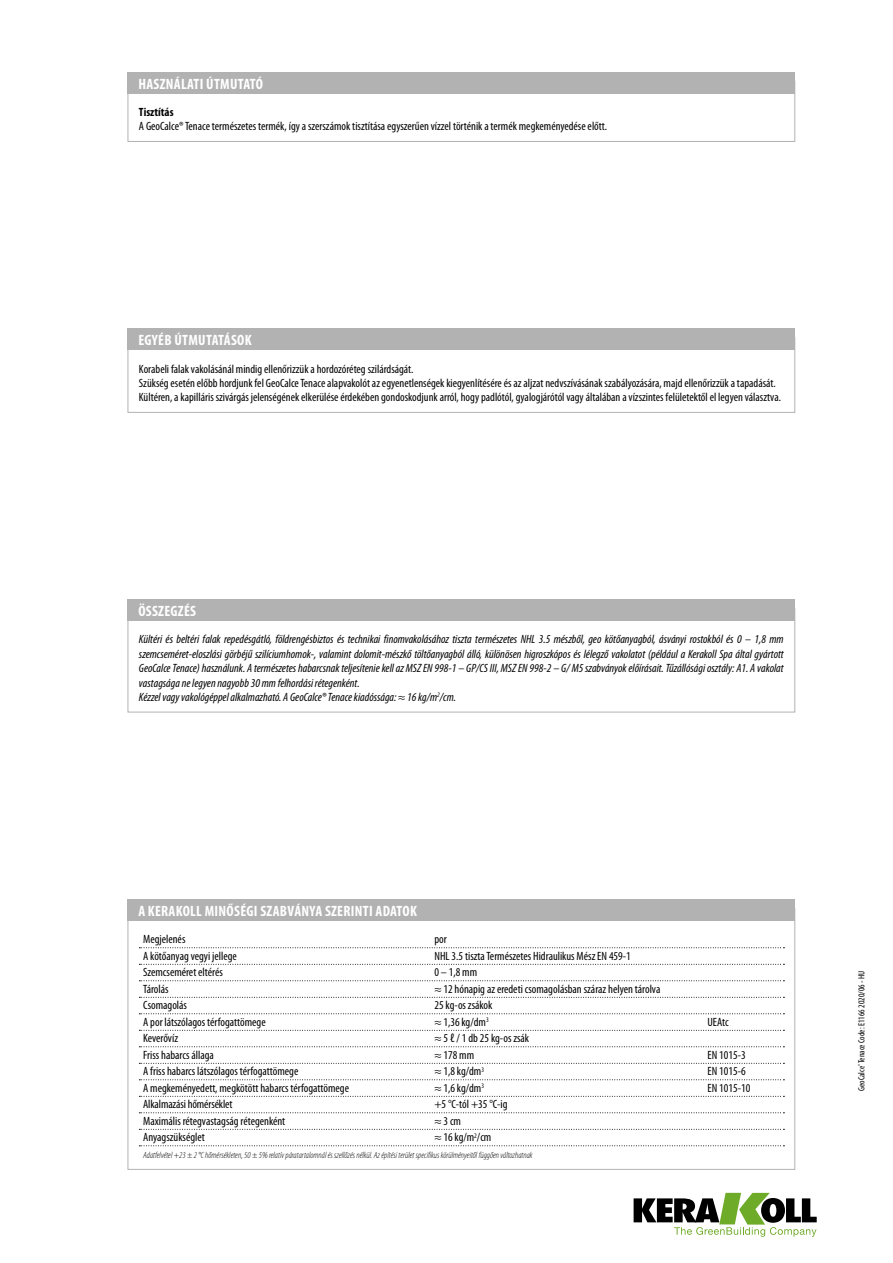
<style>
.page{position:relative;width:893px;height:1263px;background:#fff}
.page>*{position:absolute;margin:0;border:0;box-sizing:border-box;transform-origin:0 0}
.t1{font:700 condensed 15px "Myriad Pro";letter-spacing:.02em;color:#fff}
.t2{font:condensed 12px/14.4px "Myriad Pro";color:#000}
.t3{font:italic condensed 12px/14.4px "Myriad Pro";color:#000}
.t4{font:700 condensed 12px "Myriad Pro";color:#000}
.t5{font:italic 300 condensed 9px "Myriad Pro";color:#000}
.t6{font:condensed 9px "Myriad Pro";color:#000}
</style>
<div class="page">
<svg style="left:634px;top:1193px;width:183px;height:44px"></svg>
<div style="left:128px;top:337px;width:667px;height:76px;border:1px solid #b3b2b2"></div>
<div style="left:128px;top:329px;width:667px;height:21px;background:#b3b2b2"></div>
<div style="left:128px;top:608px;width:667px;height:104px;border:1px solid #b3b2b2"></div>
<div style="left:128px;top:600px;width:667px;height:21px;background:#b3b2b2"></div>
<div style="left:128px;top:81px;width:667px;height:61px;border:1px solid #b3b2b2"></div>
<div style="left:128px;top:72px;width:667px;height:22px;background:#b3b2b2"></div>
<svg style="left:139px;top:947px;width:645px;height:1px"></svg>
<svg style="left:139px;top:964px;width:645px;height:1px"></svg>
<svg style="left:139px;top:980px;width:645px;height:1px"></svg>
<svg style="left:139px;top:997px;width:645px;height:1px"></svg>
<svg style="left:139px;top:1013px;width:645px;height:1px"></svg>
<svg style="left:139px;top:1030px;width:645px;height:1px"></svg>
<svg style="left:139px;top:1046px;width:645px;height:1px"></svg>
<svg style="left:139px;top:1063px;width:645px;height:1px"></svg>
<svg style="left:139px;top:1079px;width:645px;height:1px"></svg>
<svg style="left:139px;top:1096px;width:645px;height:1px"></svg>
<svg style="left:139px;top:1112px;width:645px;height:1px"></svg>
<svg style="left:139px;top:1129px;width:645px;height:1px"></svg>
<svg style="left:139px;top:1145px;width:645px;height:1px"></svg>
<div style="left:128px;top:899px;width:667px;height:22px;background:#b3b2b2"></div>
<p class="t1" style="left:138px;top:75px;width:126px">HASZNÁLATI ÚTMUTATÓ</p>
<p class="t4" style="left:139px;top:105px;width:36px">Tisztítás</p>
<p class="t2" style="left:139px;top:120px;width:470px">A GeoCalce® Tenace természetes termék, így a szerszámok tisztítása egyszerűen vízzel történik a termék megkeményedése előtt.</p>
<p class="t1" style="left:138px;top:332px;width:115px">EGYÉB ÚTMUTATÁSOK</p>
<p class="t2" style="left:139px;top:362px;width:644px">Korabeli falak vakolásánál mindig ellenőrizzük a hordozóréteg szilárdságát.<br>Szükség esetén előbb hordjunk fel GeoCalce Tenace alapvakolót az egyenetlenségek kiegyenlítésére és az aljzat nedvszívásának szabályozására, majd ellenőrizzük a tapadását.<br>Kültéren, a kapilláris szivárgás jelenségének elkerülése érdekében gondoskodjunk arról, hogy padlótól, gyalogjárótól vagy általában a vízszintes felületektől el legyen választva.</p>
<p class="t1" style="left:138px;top:603px;width:59px">ÖSSZEGZÉS</p>
<p class="t3" style="left:139px;top:632px;width:646px">Kültéri és beltéri falak repedésgátló, földrengésbiztos és technikai finomvakolásához tiszta természetes NHL 3.5 mészből, geo kötőanyagból, ásványi rostokból és 0 – 1,8 mm szemcseméret-eloszlási görbéjű szilíciumhomok-, valamint dolomit-mészkő töltőanyagból álló, különösen higroszkópos és lélegző vakolatot (például a Kerakoll Spa által gyártott GeoCalce Tenace) használunk. A természetes habarcsnak teljesítenie kell az MSZ EN 998-1 – GP/CS III, MSZ EN 998-2 – G/ M5 szabványok előírásait. Tűzállósági osztály: A1. A vakolat vastagsága ne legyen nagyobb 30 mm felhordási rétegenként.<br>Kézzel vagy vakológéppel alkalmazható. A GeoCalce® Tenace kiadóssága: ≈ 16 kg/m<sup>2</sup>/cm.</p>
<p class="t1" style="left:138px;top:902px;width:280px">A KERAKOLL MINŐSÉGI SZABVÁNYA SZERINTI ADATOK</p>
<p class="t2" style="left:143px;top:932px;width:44px">Megjelenés</p>
<p class="t2" style="left:434px;top:932px;width:14px">por</p>
<p class="t2" style="left:143px;top:949px;width:95px">A kötőanyag vegyi jellege</p>
<p class="t2" style="left:434px;top:949px;width:198px">NHL 3.5 tiszta Természetes Hidraulikus Mész EN 459-1</p>
<p class="t2" style="left:143px;top:965px;width:81px">Szemcseméret eltérés</p>
<p class="t2" style="left:434px;top:965px;width:44px">0 – 1,8 mm</p>
<p class="t2" style="left:143px;top:982px;width:27px">Tárolás</p>
<p class="t2" style="left:434px;top:982px;width:227px">≈ 12 hónapig az eredeti csomagolásban száraz helyen tárolva</p>
<p class="t2" style="left:143px;top:998px;width:45px">Csomagolás</p>
<p class="t2" style="left:434px;top:998px;width:60px">25 kg-os zsákok</p>
<p class="t2" style="left:143px;top:1015px;width:124px">A por látszólagos térfogattömege</p>
<p class="t2" style="left:434px;top:1015px;width:56px">≈ 1,36 kg/dm<sup>3</sup></p>
<p class="t2" style="left:707px;top:1015px;width:23px">UEAtc</p>
<p class="t2" style="left:143px;top:1031px;width:36px">Keverővíz</p>
<p class="t2" style="left:434px;top:1031px;width:96px">≈ 5 ℓ / 1 db 25 kg-os zsák</p>
<p class="t2" style="left:143px;top:1048px;width:72px">Friss habarcs állaga</p>
<p class="t2" style="left:434px;top:1048px;width:41px">≈ 178 mm</p>
<p class="t2" style="left:707px;top:1048px;width:40px">EN 1015-3</p>
<p class="t2" style="left:143px;top:1064px;width:157px">A friss habarcs látszólagos térfogattömege</p>
<p class="t2" style="left:434px;top:1064px;width:51px">≈ 1,8 kg/dm<sup>3</sup></p>
<p class="t2" style="left:707px;top:1064px;width:40px">EN 1015-6</p>
<p class="t2" style="left:143px;top:1081px;width:207px">A megkeményedett, megkötött habarcs térfogattömege</p>
<p class="t2" style="left:434px;top:1081px;width:51px">≈ 1,6 kg/dm<sup>3</sup></p>
<p class="t2" style="left:707px;top:1081px;width:44px">EN 1015-10</p>
<p class="t2" style="left:143px;top:1097px;width:91px">Alkalmazási hőmérséklet</p>
<p class="t2" style="left:434px;top:1097px;width:75px">+5 °C-tól +35 °C-ig</p>
<p class="t2" style="left:143px;top:1114px;width:144px">Maximális rétegvastagság rétegenként</p>
<p class="t2" style="left:434px;top:1114px;width:28px">≈ 3 cm</p>
<p class="t2" style="left:143px;top:1130px;width:63px">Anyagszükséglet</p>
<p class="t2" style="left:434px;top:1130px;width:58px">≈ 16 kg/m<sup>2</sup>/cm</p>
<p class="t5" style="left:143px;top:1150px;width:391px">Adatfelvétel +23 ± 2 °C hőmérsékleten, 50 ± 5% relatív páratartalomnál és szellőzés nélkül. Az építési terület specifikus körülményeitől függően változhatnak</p>
<p class="t6" style="left:856px;top:1091px;width:122px;rotate:-90deg">GeoCalce<sup>®</sup> Tenace Code: E1166 2020/06 - HU</p>
</div>
